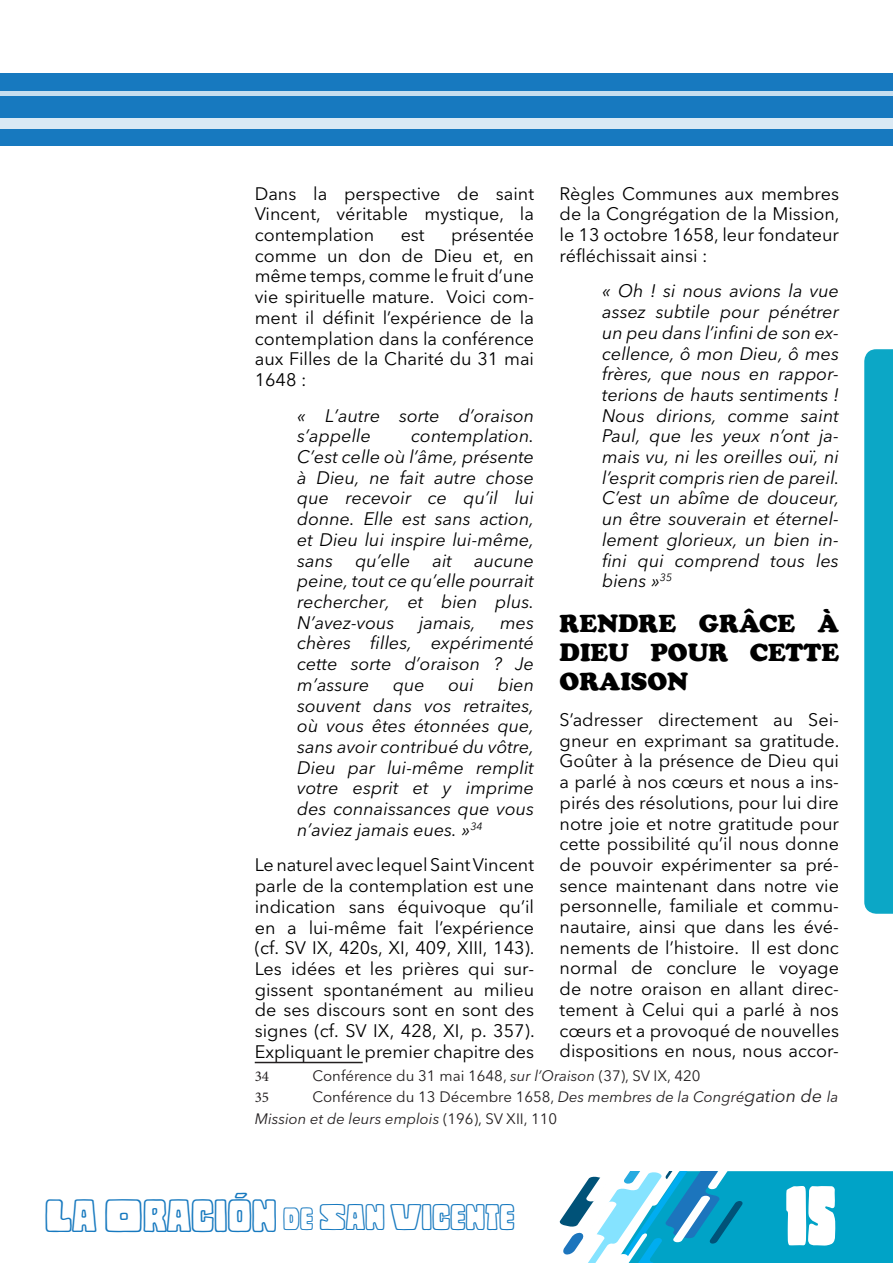
<style>
.page{position:relative;width:893px;height:1263px;background:#fff}
.page>*{position:absolute;margin:0;border:0;box-sizing:border-box;transform-origin:0 0}
.t1{font:78.75px "Copal Std Solid";color:#fff;scale:.67 1}
.t2{font:34.5px "Copal Std Outline";color:#1779bf}
.Cuerpo_A{font:900 25.5px/29.4px "Cooper";color:#000;text-align:justify}
.Cuerpo_A-2{font:18px/20.7px "Avenir Next LT Pro";color:#000;text-align:justify}
.Cuerpo_A-3{font:italic 18px/20.7px "Avenir Next LT Pro";color:#000;text-align:justify}
.t3{font:italic 15px/21.6px "Avenir Next LT Pro";color:#231f20}
.t4{font:15px "Avenir Next LT Pro";color:#231f20}
.t5{font:15px "Minion Pro";color:#231f20}
.s1{font-style:italic}
.s2{font-style:normal}
.s3{font-size:18px}
.s4{font-size:43.5px}
.s5{font-size:30px}
</style>
<div class="page">
<div style="left:864px;top:349px;width:29px;height:565px;background:#0ca7c6"></div>
<div style="left:0;top:73px;width:893px;height:73px;background:#1779bf"></div>
<div style="left:0;top:91px;width:893px;height:5px;background:#c6deef"></div>
<div style="left:0;top:118px;width:893px;height:11px;background:#d9e9f4"></div>
<svg style="left:559px;top:1171px;width:334px;height:92px"></svg>
<hr style="left:255px;top:1062px;width:108px;height:1px;background:#231f20">
<p class="Cuerpo_A-2" style="left:255px;top:183px;width:281px">Dans la perspective de saint Vincent, véritable mystique, la contemplation</p>
<p class="Cuerpo_A-2" style="left:560px;top:183px;width:281px">Règles Communes aux membres de la Congrégation de la Mission, le 13 octobre 1658, leur fondateur réfléchissait ainsi :</p>
<p class="Cuerpo_A-3" style="left:602px;top:281px;width:239px">« Oh ! si nous avions la vue assez subtile pour pénétrer un peu dans l’infini de son ex&shy;cellence, ô mon Dieu, ô mes frères, que nous en rappor&shy;terions de hauts sentiments !<br>Nous dirions, comme saint Paul, que les yeux n’ont ja&shy;mais vu, ni les oreilles ouï, ni l’esp rit comp ris rien de p areil.<br>C’est un abîme de douceur, un être souverain et éternel&shy;lement glorieux, un bien in&shy;fini qui comprend tous les biens »<sup>35</sup></p>
<p class="Cuerpo_A" style="left:560px;top:608px;width:281px">RENDRE GRÂCE À DIEU POUR CETTE ORAISON</p>
<p class="Cuerpo_A-2" style="left:560px;top:709px;width:281px">S’adresser directement au Sei&shy;gneur en exprimant sa gratitude.<br>Goûter à la présence de Dieu qui a parlé à nos cœurs et nous a ins&shy;pirés des résolutions, pour lui dire notre joie et notre gratitude pour cette possibilité qu’il nous donne de pouvoir expérimenter sa pré&shy;sence maintenant dans notre vie personnelle, familiale et commu&shy;nautaire, ainsi que dans les évé&shy;nements de l’histoire. Il est donc normal de conclure le voyage de notre oraison en allant direc&shy;tement à Celui qui a parlé à nos cœurs et a provoqué de nouvelles dispositions en nous, nous accor-</p>
<p class="Cuerpo_A-2" style="left:255px;top:224px;width:281px;text-indent:196px">présentée comme un don de Dieu et, en même temps, comme le fruit d’une vie spirituelle mature. Voici com&shy;ment il définit l’expérience de la contemplation dans la conférence aux Filles de la Charité du 31 mai 1648 :</p>
<p class="Cuerpo_A-3" style="left:297px;top:405px;width:238px">« L’autre sorte d’oraison s’appelle</p>
<p class="Cuerpo_A-2" style="left:401px;top:224px;width:25px">est</p>
<p class="Cuerpo_A-3" style="left:297px;top:426px;width:238px;text-indent:114px">contemplation.<br>C’est celle où l’âme, p résente à Dieu, ne fait autre chose que recevoir ce qu’il lui donne. Elle est sans action, et Dieu lui inspire lui-même, sans qu’elle ait aucune peine, tout ce qu’elle pourrait rechercher, et bien p lus.<br>N’avez-vous</p>
<p class="Cuerpo_A-3" style="left:419px;top:612px;width:58px">jamais,</p>
<p class="Cuerpo_A-3" style="left:297px;top:612px;width:238px;text-indent:203px">mes chères filles, exp érimenté cette sorte d’oraison ? Je m’assure</p>
<p class="Cuerpo_A-3" style="left:297px;top:674px;width:238px;text-indent:200px">bien souvent dans vos retraites, où vous êtes étonnées que, sans avoir contribué du vôtre, Dieu par lui-même remplit votre esp rit et y imp rime des connaissances que vous n’aviez jamais eues. »<sup>34</sup></p>
<p class="Cuerpo_A-2" style="left:255px;top:855px;width:281px">Le naturel avec lequel Saint Vincent parle de la contemplation est une indication sans équivoque qu’il en a lui-même fait l’expérience (cf. SV IX, 420s, XI, 409, XIII, 143).<br>Les idées et les prières qui sur&shy;gissent spontanément au milieu de ses discours sont en sont des signes (cf. SV IX, 428, XI, p. 357).<br>Expliquant le premier chapitre des</p>
<p class="t5" style="left:255px;top:1066px;width:16px">34</p>
<p class="t4" style="left:312px;top:1066px;width:390px">Conférence du 31 mai 1648, <span class="s1">sur l’Oraison</span> (37), SV IX, 420</p>
<p class="t5" style="left:255px;top:1087px;width:16px">35</p>
<p class="Cuerpo_A-3" style="left:393px;top:674px;width:33px">que</p>
<p class="Cuerpo_A-3" style="left:448px;top:674px;width:27px">oui</p>
<p class="t3" style="left:255px;top:1086px;width:585px;text-indent:58px"><span class="s2">Conférence du 13 Décembre 1658,</span> Des membres de la Congré<span class="s3">gation de</span> la<br>Mission et de leurs emplois <span class="s2">(196), SV XII, 110</span></p>
<h2 class="t2" style="left:45px;top:1199px;width:471px"><span class="s4">LA ORACIÓN</span> <span class="s5">DE</span> SAN VICENTE</h2>
<h1 class="t1" style="left:786px;top:1174px;width:77px">15</h1>
</div>
